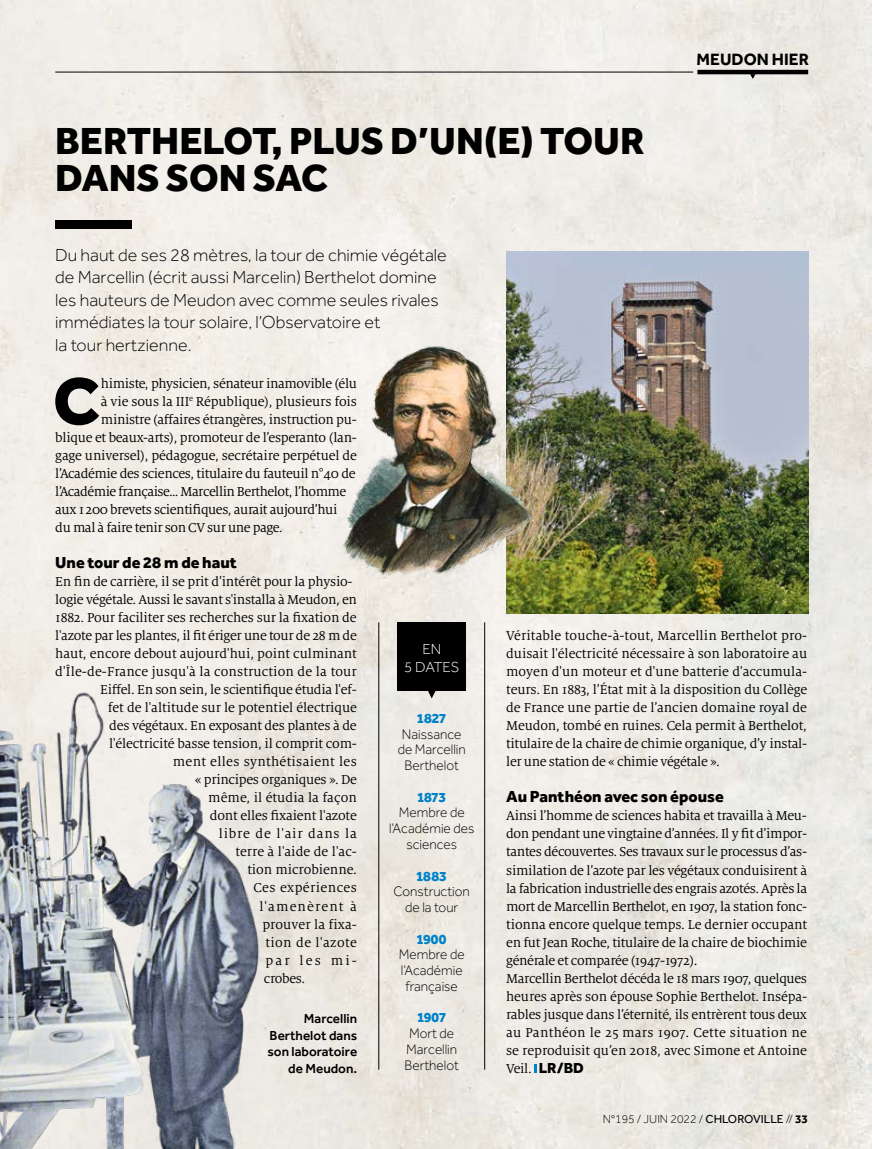
<style>
.page{position:relative;width:872px;height:1149px;background:#fff}
.page>*{position:absolute;margin:0;border:0;box-sizing:border-box;transform-origin:0 0}
.t1{font:800 68.25px "Effra";color:#000}
.t2{font:800 39px/37.5px "Effra";color:#000}
.t3{font:300 18px/22.5px "Effra";color:#000}
.t4{font:700 16.95px "Effra";color:#000}
.t5{font:800 16.5px "Effra";color:#000}
.t6{font:300 15px/18px "Effra";color:#fff;text-align:center}
.t7{font:14.25px/18px "Milo Serif OT";letter-spacing:-.02em;color:#000;text-align:justify}
.t8{font:300 14.25px/15.8px "Effra";color:#000;text-align:center;scale:.96 1}
.t9{font:14.25px "Milo Serif OT";letter-spacing:.01em;color:#000}
.t10{font:14.25px "Milo Serif OT";letter-spacing:.005em;color:#000}
.t11{font:14.25px "Milo Serif OT";letter-spacing:.02em;color:#000}
.t12{font:800 14.25px "Effra";letter-spacing:-.015em;color:#0082c8}
.t13{font:14.25px "Milo Serif OT";color:#000}
.t14{font:14.25px "Milo Serif OT";letter-spacing:.055em;color:#000}
.t15{font:14.25px "Milo Serif OT";letter-spacing:.03em;color:#000}
.t16{font:14.25px "Milo Serif OT";letter-spacing:.025em;color:#000}
.t17{font:14.25px "Milo Serif OT";letter-spacing:.08em;color:#000}
.t18{font:500 13.5px/16.5px "Effra";color:#000;text-align:right}
.t19{font:300 12px "Effra";color:#000}
.s1{font-family:"Effra";font-weight:800;font-size:15px}
.s2{font-weight:400}
.s3{font-weight:700}
</style>
<div class="page">
<img style="left:0;top:0;width:872px;height:1148px">
<svg style="left:534px;top:1064px;width:2px;height:8px"></svg>
<hr style="left:55px;top:72px;width:638px;height:1px;background:#000">
<hr style="left:697px;top:70px;width:111px;height:4px;background:#000">
<svg style="left:750px;top:74px;width:5px;height:5px"></svg>
<div style="left:55px;top:220px;width:77px;height:9px;background:#000"></div>
<hr style="left:378px;top:622px;width:1px;height:447px;background:#000">
<hr style="left:484px;top:622px;width:1px;height:447px;background:#000">
<div style="left:398px;top:622px;width:68px;height:68px;background:#000"></div>
<svg style="left:427px;top:690px;width:9px;height:8px"></svg>
<img style="left:506px;top:251px;width:303px;height:362px">
<img style="left:335px;top:339px;width:202px;height:242px">
<img style="left:0;top:688px;width:333px;height:460px">
<h2 class="t2" style="left:55px;top:121px;width:591px">BERTHELOT, PLUS D’UN(E) TOUR<br>DANS SON SAC</h2>
<p class="t3" style="left:55px;top:243px;width:393px">Du haut de ses 28 mètres, la tour de chimie végétale de Marcellin (écrit aussi Marcelin) Berthelot domine les hauteurs de Meudon avec comme seules rivales immédiates la tour solaire, l’Observatoire et<br>la tour hertzienne.</p>
<p class="t4" style="left:696px;top:49px;width:114px">MEUDON HIER</p>
<h1 class="t1" style="left:53px;top:359px;width:48px">C</h1>
<p class="t7" style="left:101px;top:375px;width:258px">himiste, physicien, sénateur inamovible (élu</p>
<p class="t7" style="left:101px;top:393px;width:257px">à vie sous la III<sup>e</sup> République), plusieurs fois</p>
<p class="t7" style="left:101px;top:411px;width:257px">ministre (affaires étrangères, instruction pu-</p>
<p class="t7" style="left:55px;top:429px;width:303px">blique et beaux-arts), promoteur de l’esperanto (lan-</p>
<p class="t7" style="left:55px;top:447px;width:303px">gage universel), pédagogue, secrétaire perpétuel de</p>
<p class="t7" style="left:55px;top:465px;width:302px">l’Académie des sciences, titulaire du fauteuil n°40 de</p>
<p class="t7" style="left:55px;top:483px;width:292px">l’Académie française… Marcellin Berthelot, l’homme</p>
<p class="t7" style="left:55px;top:501px;width:284px">aux 1200 brevets scientifiques, aurait aujourd’hui</p>
<p class="t7" style="left:55px;top:519px;width:229px">du mal à faire tenir son CV sur une page.</p>
<p class="t5" style="left:55px;top:552px;width:183px">Une tour de 28 m de haut</p>
<p class="t7" style="left:55px;top:573px;width:299px">En fin de carrière, il se prit d’intérêt pour la physio-</p>
<p class="t7" style="left:55px;top:591px;width:303px">logie végétale. Aussi le savant s'installa à Meudon, en</p>
<p class="t7" style="left:55px;top:609px;width:303px">1882. Pour faciliter ses recherches sur la fixation de</p>
<p class="t7" style="left:55px;top:627px;width:303px">l'azote par les plantes, il fit ériger une tour de 28 m de</p>
<p class="t7" style="left:55px;top:645px;width:303px">haut, encore debout aujourd'hui, point culminant</p>
<p class="t9" style="left:55px;top:664px;width:303px">d'Île-de-France jusqu'à la construction de la tour</p>
<p class="t7" style="left:100px;top:681px;width:258px">Eiffel. En son sein, le scientifique étudia l'ef-</p>
<p class="t7" style="left:108px;top:699px;width:251px">fet de l'altitude sur le potentiel électrique</p>
<p class="t7" style="left:109px;top:717px;width:249px">des végétaux. En exposant des plantes à de</p>
<p class="t7" style="left:109px;top:735px;width:249px">l'électricité basse tension, il comprit com-</p>
<p class="t11" style="left:173px;top:754px;width:185px">ment elles synthétisaient les</p>
<p class="t7" style="left:195px;top:771px;width:164px">« principes organiques ». De</p>
<p class="t10" style="left:208px;top:790px;width:150px">même, il étudia la façon</p>
<p class="t7" style="left:210px;top:807px;width:149px">dont elles fixaient l'azote</p>
<p class="t14" style="left:219px;top:826px;width:140px">libre de l'air dans la</p>
<p class="t13" style="left:235px;top:844px;width:123px">terre à l'aide de l'ac-</p>
<p class="t7" style="left:247px;top:861px;width:111px">tion microbienne.</p>
<p class="t15" style="left:253px;top:880px;width:105px">Ces expériences</p>
<p class="t17" style="left:259px;top:898px;width:99px">l'amenèrent à</p>
<p class="t10" style="left:262px;top:916px;width:96px">prouver la fixa-</p>
<p class="t16" style="left:265px;top:934px;width:93px">tion de l'azote</p>
<p class="t7" style="left:265px;top:951px;width:93px">par les mi-</p>
<p class="t7" style="left:264px;top:969px;width:43px">crobes.</p>
<p class="t18" style="left:267px;top:1009px;width:91px">Marcellin<br>Berthelot dans son laboratoire de Meudon.</p>
<p class="t6" style="left:404px;top:639px;width:56px">EN<br>5 DATES</p>
<p class="t12" style="left:417px;top:709px;width:31px">1827</p>
<p class="t8" style="left:398px;top:725px;width:72px">Naissance de Marcellin<br>Berthelot</p>
<p class="t12" style="left:417px;top:787px;width:30px">1873</p>
<p class="t8" style="left:389px;top:804px;width:90px">Membre de l’Académie des sciences</p>
<p class="t12" style="left:416px;top:866px;width:32px">1883</p>
<p class="t8" style="left:393px;top:883px;width:81px">Construction de la tour</p>
<p class="t12" style="left:417px;top:929px;width:32px">1900</p>
<p class="t8" style="left:399px;top:946px;width:70px">Membre de l’Académie française</p>
<p class="t12" style="left:417px;top:1008px;width:30px">1907</p>
<p class="t8" style="left:404px;top:1025px;width:58px">Mort de<br>Marcellin<br>Berthelot</p>
<p class="t7" style="left:506px;top:627px;width:302px">Véritable touche-à-tout, Marcellin Berthelot pro&shy;duisait l'électricité nécessaire à son laboratoire au moyen d'un moteur et d'une batterie d'accumula&shy;teurs. En 1883, l’État mit à la disposition du Collège de France une partie de l’ancien domaine royal de Meudon, tombé en ruines. Cela permit à Berthelot, titulaire de la chaire de chimie organique, d’y instal&shy;ler une station de « chimie végétale ».</p>
<p class="t5" style="left:506px;top:786px;width:219px">Au Panthéon avec son épouse</p>
<p class="t7" style="left:506px;top:807px;width:302px;text-align:left">Ainsi l’homme de sciences habita et travailla à Meu&shy;don pendant une vingtaine d’années. Il y fit d’impor&shy;tantes découvertes. Ses travaux sur le processus d’as&shy;similation de l’azote par les végétaux conduisirent à la fabrication industrielle des engrais azotés. Après la mort de Marcellin Berthelot, en 1907, la station fonc&shy;tionna encore quelque temps. Le dernier occupant en fut Jean Roche, titulaire de la chaire de biochimie générale et comparée (1947-1972).<br>Marcellin Berthelot décéda le 18 mars 1907, quelques heures après son épouse Sophie Berthelot. Insépa&shy;rables jusque dans l’éternité, ils entrèrent tous deux au Panthéon le 25 mars 1907. Cette situation ne se reproduisit qu’en 2018, avec Simone et Antoine Veil. <span class="s1">LR/BD</span></p>
<p class="t19" style="left:603px;top:1111px;width:207px">N°195 / JUIN 2022 / <span class="s2">CHLOROVILLE</span> // <span class="s3">33</span></p>
</div>
